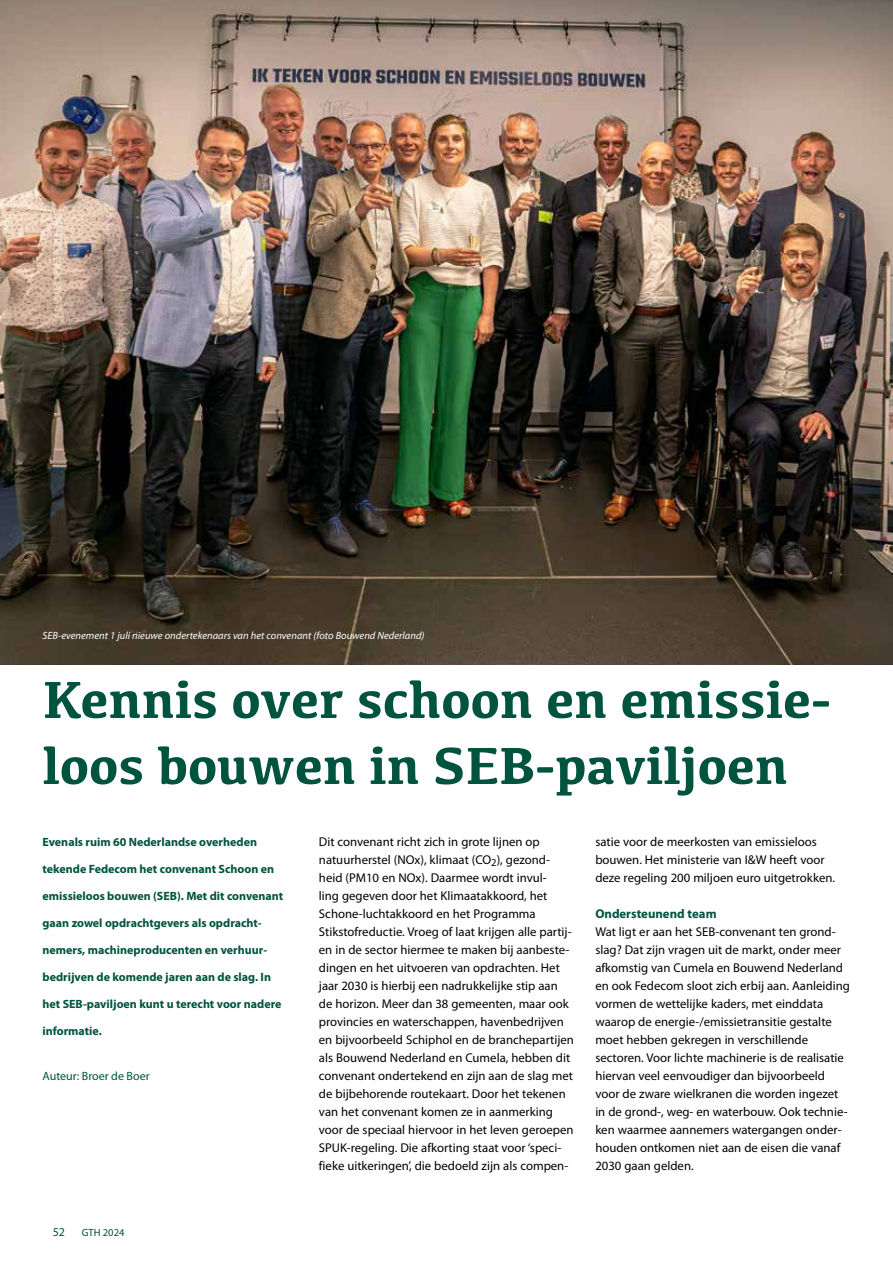
<style>
.page{position:relative;width:893px;height:1263px;background:#fff}
.page>*{position:absolute;margin:0;border:0;box-sizing:border-box;transform-origin:0 0}
.t1{font:700 54px/66px "Kefa";color:#00533e}
.t2{font:12.75px/18px "Myriad Pro";color:#000}
.t3{font:700 12.75px "Myriad Pro";color:#00533e}
.t4{font:700 12px "Myriad Pro";color:#00533e}
.t5{font:12px "Myriad Pro";color:#00533e}
.t6{font:italic 10.5px "Myriad Pro";color:#fff}
.t7{font:10.5px "Myriad Pro";color:#00533e}
</style>
<div class="page">
<img style="left:0;top:0;width:893px;height:664px">
<p class="t6" style="left:43px;top:629px;width:383px">SEB-evenement 1 juli nieuwe ondertekenaars van het convenant (foto Bouwend Nederland)</p>
<h1 class="t1" style="left:43px;top:664px;width:790px">Kennis over schoon en emissie&shy;loos bouwen in SEB-paviljoen</h1>
<p class="t4" style="left:43px;top:834px;width:216px">Evenals ruim 60 Nederlandse overheden</p>
<p class="t4" style="left:43px;top:861px;width:233px">tekende Fedecom het convenant Schoon en</p>
<p class="t4" style="left:43px;top:888px;width:242px">emissieloos bouwen (SEB). Met dit convenant</p>
<p class="t4" style="left:43px;top:915px;width:221px">gaan zowel opdrachtgevers als opdracht-</p>
<p class="t4" style="left:43px;top:942px;width:226px">nemers, machineproducenten en verhuur-</p>
<p class="t4" style="left:43px;top:969px;width:230px">bedrijven de komende jaren aan de slag. In</p>
<p class="t4" style="left:43px;top:996px;width:240px">het SEB-paviljoen kunt u terecht voor nadere</p>
<p class="t4" style="left:43px;top:1023px;width:61px">informatie.</p>
<p class="t5" style="left:43px;top:1069px;width:109px">Auteur: Broer de Boer</p>
<p class="t5" style="left:53px;top:1224px;width:14px">52</p>
<p class="t7" style="left:82px;top:1226px;width:44px">GTH 2024</p>
<p class="t2" style="left:319px;top:833px;width:257px">Dit convenant richt zich in grote lijnen op natuurherstel (NOx), klimaat (CO<sub>2</sub>), gezond&shy;heid (PM10 en NOx). Daarmee wordt invul-<br>ling gegeven door het Klimaatakkoord, het Schone-luchtakkoord en het Programma Stikstofreductie. Vroeg of laat krijgen alle partij&shy;en in de sector hiermee te maken bij aanbeste&shy;dingen en het uitvoeren van opdrachten. Het jaar 2030 is hierbij een nadrukkelijke stip aan de horizon. Meer dan 38 gemeenten, maar ook provincies en waterschappen, havenbedrijven en bijvoorbeeld Schiphol en de branchepartijen als Bouwend Nederland en Cumela, hebben dit convenant ondertekend en zijn aan de slag met de bijbehorende routekaart. Door het tekenen van het convenant komen ze in aanmerking voor de speciaal hiervoor in het leven geroepen SPUK-regeling. Die afkorting staat voor ‘speci&shy;fieke uitkeringen’, die bedoeld zijn als compen-</p>
<p class="t2" style="left:595px;top:833px;width:241px">satie voor de meerkosten van emissieloos bouwen. Het ministerie van I&amp;W heeft voor deze regeling 200 miljoen euro uitgetrokken.</p>
<p class="t3" style="left:595px;top:905px;width:123px">Ondersteunend team</p>
<p class="t2" style="left:595px;top:923px;width:256px">Wat ligt er aan het SEB-convenant ten grond&shy;slag? Dat zijn vragen uit de markt, onder meer afkomstig van Cumela en Bouwend Nederland en ook Fedecom sloot zich erbij aan. Aanleiding vormen de wettelijke kaders, met einddata waarop de energie-/emissietransitie gestalte moet hebben gekregen in verschillende sectoren. Voor lichte machinerie is de realisatie hiervan veel eenvoudiger dan bijvoorbeeld voor de zware wielkranen die worden ingezet in de grond-, weg- en waterbouw. Ook technie&shy;ken waarmee aannemers watergangen onder&shy;houden ontkomen niet aan de eisen die vanaf 2030 gaan gelden.</p>
</div>
